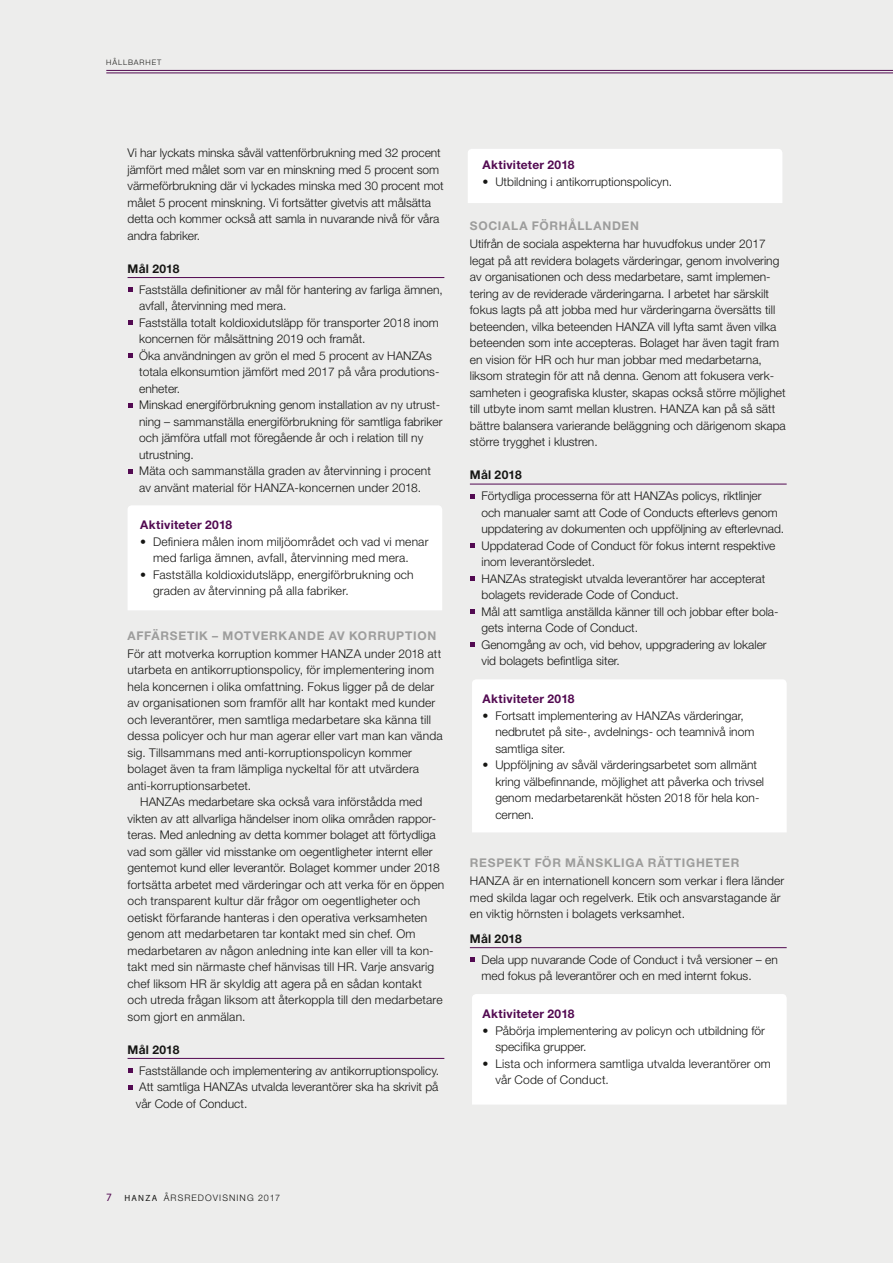
<style>
.page{position:relative;width:893px;height:1263px;background:#ededec}
.page>*{position:absolute;margin:0;border:0;box-sizing:border-box;transform-origin:0 0}
.t1{font:300 12px/16.5px "Helvetica Neue LT Std";color:#161614}
.t2{font:700 12px "Helvetica Neue LT Std";letter-spacing:.06em;color:#9d9d9c}
.t3{font:700 12px "Helvetica Neue LT Std";letter-spacing:.02em;color:#520a51}
.t4{font:700 12px "Helvetica Neue LT Std";letter-spacing:.025em;color:#161614}
.t5{font:300 9px "Helvetica Neue LT Std";letter-spacing:.12em;color:#161614}
.t6{font:300 7.5px "Helvetica Neue LT Std";letter-spacing:.125em;color:#161614}
.s1{font-family:"Myriad Pro";font-weight:400;font-size:11.25px;color:#520a51}
.s2{font-family:"Myriad Pro";font-weight:400}
</style>
<div class="page">
<hr style="left:106px;top:70px;width:787px;height:1px;background:#520a51">
<hr style="left:106px;top:73px;width:787px;height:1px;background:#520a51">
<svg style="left:472px;top:994px;width:315px;height:110px"></svg>
<svg style="left:472px;top:679px;width:315px;height:153px"></svg>
<svg style="left:468px;top:149px;width:314px;height:54px"></svg>
<svg style="left:128px;top:505px;width:314px;height:105px"></svg>
<hr style="left:128px;top:277px;width:316px;height:1px;background:#520a51">
<hr style="left:128px;top:1058px;width:316px;height:1px;background:#520a51">
<svg style="left:128px;top:287px;width:4px;height:5px"></svg>
<svg style="left:128px;top:320px;width:4px;height:5px"></svg>
<svg style="left:128px;top:353px;width:4px;height:5px"></svg>
<svg style="left:128px;top:403px;width:4px;height:5px"></svg>
<svg style="left:128px;top:469px;width:4px;height:5px"></svg>
<svg style="left:128px;top:1068px;width:4px;height:5px"></svg>
<svg style="left:128px;top:1085px;width:4px;height:4px"></svg>
<hr style="left:470px;top:484px;width:317px;height:1px;background:#520a51">
<hr style="left:470px;top:947px;width:317px;height:1px;background:#520a51">
<svg style="left:470px;top:494px;width:5px;height:5px"></svg>
<svg style="left:470px;top:543px;width:5px;height:5px"></svg>
<svg style="left:470px;top:576px;width:5px;height:5px"></svg>
<svg style="left:470px;top:609px;width:5px;height:5px"></svg>
<svg style="left:470px;top:642px;width:5px;height:5px"></svg>
<svg style="left:470px;top:957px;width:5px;height:5px"></svg>
<p class="t6" style="left:106px;top:58px;width:57px">HÅLLBARHET</p>
<p class="t1" style="left:128px;top:145px;width:318px">Vi har lyckats minska såväl vattenförbrukning med 32 procent jämfört med målet som var en minskning med 5 procent som värmeförbrukning där vi lyckades minska med 30 procent mot målet 5 procent minskning. Vi fortsätter givetvis att målsätta detta och kommer också att samla in nuvarande nivå för våra andra fabriker.</p>
<p class="t4" style="left:128px;top:261px;width:53px">Mål 2018</p>
<p class="t1" style="left:139px;top:281px;width:305px">Fastställa definitioner av mål för hantering av farliga ämnen, avfall, återvinning med mera.<br>Fastställa totalt koldioxidutsläpp för transporter 2018 inom koncernen för målsättning 2019 och framåt.<br>Öka användningen av grön el med 5 procent av HANZAs totala elkonsumtion jämfört med 2017 på våra produtions&shy;enheter.<br>Minskad energiförbrukning genom installation av ny utrust&shy;ning – sammanställa energiförbrukning för samtliga fabriker och jämföra utfall mot föregående år och i relation till ny utrustning.<br>Mäta och sammanställa graden av återvinning i procent av använt material för HANZA-koncernen under 2018.</p>
<p class="t3" style="left:140px;top:518px;width:93px">Aktiviteter 2018</p>
<p class="t1" style="left:140px;top:533px;width:290px;text-align:center">• Definiera målen inom miljöområdet och vad vi menar med farliga ämnen, avfall, återvinning med mera.</p>
<p class="t1" style="left:153px;top:566px;width:262px;text-indent:-13px">• Fastställa koldioxidutsläpp, energiförbrukning och graden av återvinning på alla fabriker.</p>
<p class="t2" style="left:128px;top:628px;width:310px">AFFÄRSETIK – MOTVERKANDE AV KORRUPTION</p>
<p class="t1" style="left:128px;top:645px;width:315px">För att motverka korruption kommer HANZA under 2018 att</p>
<p class="t1" style="left:128px;top:661px;width:308px">utarbeta en antikorruptionspolicy, för implementering inom</p>
<p class="t1" style="left:128px;top:678px;width:308px">hela koncernen i olika omfattning. Fokus ligger på de delar</p>
<p class="t1" style="left:128px;top:694px;width:309px">av organisationen som framför allt har kontakt med kunder</p>
<p class="t1" style="left:128px;top:711px;width:305px">och leverantörer, men samtliga medarbetare ska känna till</p>
<p class="t1" style="left:128px;top:727px;width:317px">dessa policyer och hur man agerar eller vart man kan vända</p>
<p class="t1" style="left:128px;top:744px;width:286px">sig. Tillsammans med anti-korruptionspolicyn kommer</p>
<p class="t1" style="left:128px;top:760px;width:293px">bolaget även ta fram lämpliga nyckeltal för att utvärdera</p>
<p class="t1" style="left:128px;top:777px;width:125px">anti-korruptionsarbetet.</p>
<p class="t1" style="left:140px;top:793px;width:284px">HANZAs medarbetare ska också vara införstådda med</p>
<p class="t1" style="left:128px;top:810px;width:310px">vikten av att allvarliga händelser inom olika områden rappor-</p>
<p class="t1" style="left:128px;top:826px;width:310px">teras. Med anledning av detta kommer bolaget att förtydliga</p>
<p class="t1" style="left:128px;top:843px;width:306px">vad som gäller vid misstanke om oegentligheter internt eller</p>
<p class="t1" style="left:128px;top:859px;width:314px">gentemot kund eller leverantör. Bolaget kommer under 2018</p>
<p class="t1" style="left:128px;top:876px;width:318px">fortsätta arbetet med värderingar och att verka för en öppen</p>
<p class="t1" style="left:128px;top:892px;width:294px">och transparent kultur där frågor om oegentligheter och</p>
<p class="t1" style="left:128px;top:909px;width:301px">oetiskt förfarande hanteras i den operativa verksamheten</p>
<p class="t1" style="left:128px;top:925px;width:290px">genom att medarbetaren tar kontakt med sin chef. Om</p>
<p class="t1" style="left:128px;top:942px;width:308px">medarbetaren av någon anledning inte kan eller vill ta kon-</p>
<p class="t1" style="left:128px;top:958px;width:308px">takt med sin närmaste chef hänvisas till HR. Varje ansvarig</p>
<p class="t1" style="left:128px;top:975px;width:296px">chef liksom HR är skyldig att agera på en sådan kontakt</p>
<p class="t1" style="left:128px;top:991px;width:317px">och utreda frågan liksom att återkoppla till den medarbetare</p>
<p class="t1" style="left:128px;top:1008px;width:119px">som gjort en anmälan.</p>
<p class="t4" style="left:128px;top:1042px;width:53px">Mål 2018</p>
<p class="t1" style="left:136px;top:1062px;width:305px;text-align:justify">Fastställande och implementering av antikorruptionspolicy.<br>Att samtliga HANZAs utvalda leverantörer ska ha skrivit på vår Code of Conduct.</p>
<p class="t3" style="left:483px;top:158px;width:93px">Aktiviteter 2018</p>
<p class="t1" style="left:483px;top:173px;width:191px">• Utbildning i antikorruptionspolicyn.</p>
<p class="t2" style="left:470px;top:219px;width:171px">SOCIALA FÖRHÅLLANDEN</p>
<p class="t1" style="left:470px;top:236px;width:317px">Utifrån de sociala aspekterna har huvudfokus under 2017 legat på att revidera bolagets värderingar, genom involvering av organisationen och dess medarbetare, samt implemen&shy;tering av de reviderade värderingarna. I arbetet har särskilt fokus lagts på att jobba med hur värderingarna översätts till beteenden, vilka beteenden HANZA vill lyfta samt även vilka beteenden som inte accepteras. Bolaget har även tagit fram en vision för HR och hur man jobbar med medarbetarna, liksom strategin för att nå denna. Genom att fokusera verk&shy;samheten i geografiska kluster, skapas också större möjlighet till utbyte inom samt mellan klustren. HANZA kan på så sätt bättre balansera varierande beläggning och därigenom skapa större trygghet i klustren.</p>
<p class="t4" style="left:470px;top:468px;width:53px">Mål 2018</p>
<p class="t1" style="left:481px;top:487px;width:304px">Förtydliga processerna för att HANZAs policys, riktlinjer<br>och manualer samt att Code of Conducts efterlevs genom uppdatering av dokumenten och uppföljning av efterlevnad.<br>Uppdaterad Code of Conduct för fokus internt respektive inom leverantörsledet.<br>HANZAs strategiskt utvalda leverantörer har accepterat bolagets reviderade Code of Conduct.<br>Mål att samtliga anställda känner till och jobbar efter bola&shy;gets interna Code of Conduct.<br>Genomgång av och, vid behov, uppgradering av lokaler vid bolagets befintliga siter.</p>
<p class="t3" style="left:483px;top:691px;width:93px">Aktiviteter 2018</p>
<p class="t1" style="left:495px;top:707px;width:260px;text-indent:-13px">• Fortsatt implementering av HANZAs värderingar, nedbrutet på site-, avdelnings- och teamnivå inom samtliga siter.</p>
<p class="t1" style="left:495px;top:756px;width:270px;text-indent:-13px">• Uppföljning av såväl värderingsarbetet som allmänt kring välbefinnande, möjlighet att påverka och trivsel genom medarbetarenkät hösten 2018 för hela kon&shy;cernen.</p>
<p class="t2" style="left:470px;top:855px;width:271px">RESPEKT FÖR MÄNSKLIGA RÄTTIGHETER</p>
<p class="t1" style="left:470px;top:872px;width:316px">HANZA är en internationell koncern som verkar i flera länder med skilda lagar och regelverk. Etik och ansvarstagande är en viktig hörnsten i bolagets verksamhet.</p>
<p class="t4" style="left:470px;top:931px;width:53px">Mål 2018</p>
<p class="t1" style="left:481px;top:951px;width:298px">Dela upp nuvarande Code of Conduct i två versioner – en med fokus på leverantörer och en med internt fokus.</p>
<p class="t3" style="left:483px;top:1006px;width:93px">Aktiviteter 2018</p>
<p class="t1" style="left:495px;top:1022px;width:271px;text-indent:-13px">• Påbörja implementering av policyn och utbildning för specifika grupper.</p>
<p class="t1" style="left:495px;top:1055px;width:277px;text-indent:-13px">• Lista och informera samtliga utvalda leverantörer om vår Code of Conduct.</p>
<p class="t5" style="left:106px;top:1193px;width:175px"><span class="s1">7</span> <span class="s2">HANZA</span> ÅRSREDOVISNING 2017</p>
</div>
